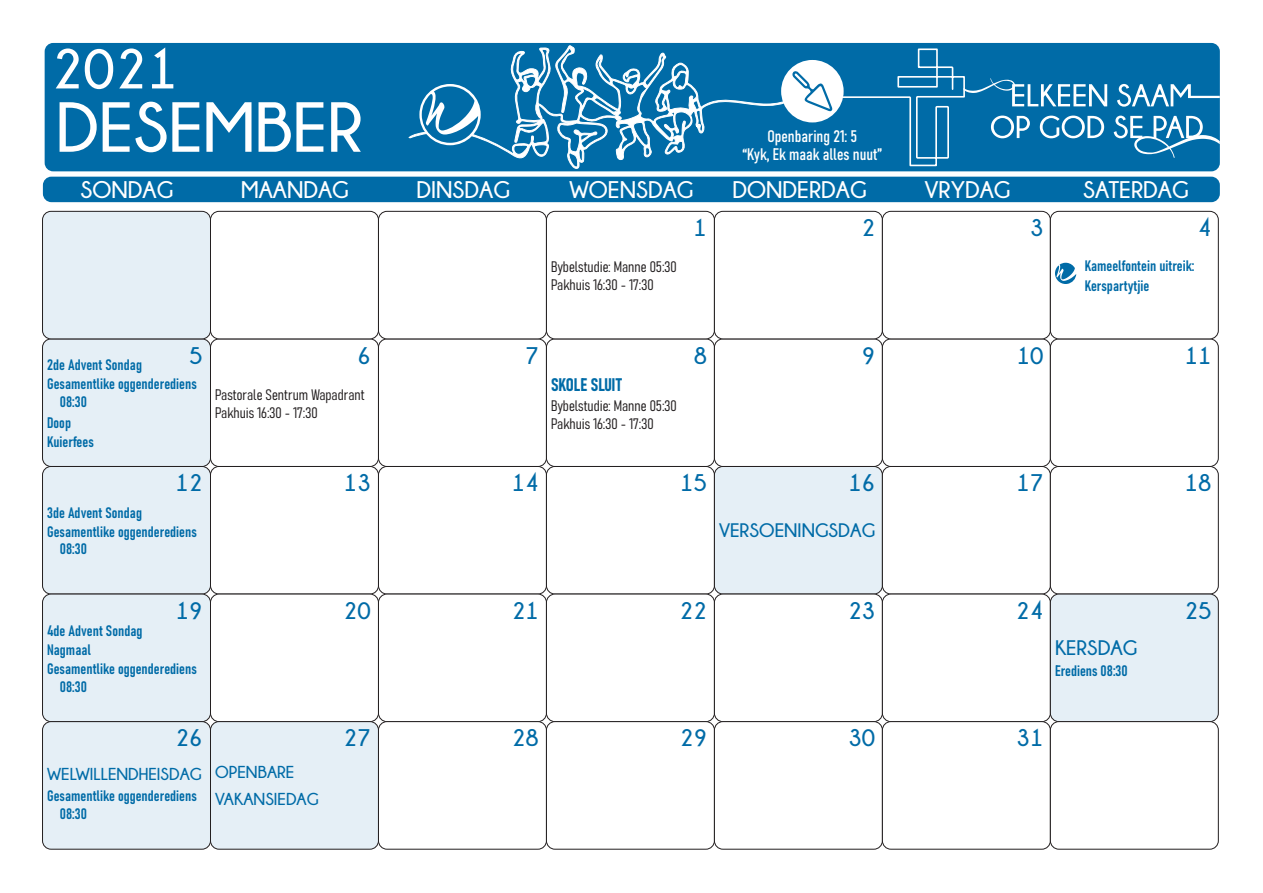
<style>
.page{position:relative;width:1263px;height:893px;background:#fff}
.page>*{position:absolute;margin:0;border:0;box-sizing:border-box;transform-origin:0 0}
.month_heading{font:700 70.5px "Champagne&Limousines";color:#fff}
.t1{font:700 56.25px "Champagne&Limousines";color:#fff}
.Maand_letter{font:700 24px "Champagne&Limousines";color:#006ba7}
.t2{font:700 24px "Champagne&Limousines";color:#fff}
.VAKANSIE_DAG{font:700 21px "Champagne&Limousines";color:#006ba7}
.VAKANSIE_DAG-2{font:700 19.5px "Champagne&Limousines";color:#006ba7}
.CAPS{font:18px "Bahnschrift";letter-spacing:-.01em;color:#006ba7}
.VAKANSIE_DAG-3{font:700 17.25px/27px "Champagne&Limousines";color:#006ba7}
._1_BOLD{font:16.5px "Bahnschrift";color:#fff}
._2_SEMIBOLD{font:15px "Bahnschrift";color:#006ba7}
._3_NORMAL_TEXT{font:15px "Bahnschrift";color:#231f20}
._2_SEMIBOLD_2ND_LINE{font:15px "Bahnschrift";color:#006ba7}
</style>
<div class="page">
<div style="left:45px;top:43px;width:1175px;height:128px;background:#006ba7;border-radius:9px"></div>
<div style="left:43px;top:177px;width:1177px;height:25px;background:#006ba7;border-radius:9px"></div>
<svg style="left:409px;top:42px;width:386px;height:135px"></svg>
<div style="left:781px;top:60px;width:63px;height:62px;background:#fff;border-radius:50%"></div>
<svg style="left:792px;top:48px;width:428px;height:119px"></svg>
<svg style="left:419px;top:84px;width:62px;height:61px"></svg>
<svg style="left:422px;top:86px;width:56px;height:57px"></svg>
<hr style="left:1188px;top:96px;width:32px;height:2px;background:#fff">
<div style="left:43px;top:339px;width:167px;height:127px;background:#e5eff6;border-radius:9px"></div>
<div style="left:42px;top:339px;width:169px;height:128px;border:1px solid #231f20;border-radius:9px"></div>
<div style="left:43px;top:466px;width:167px;height:128px;background:#e5eff6;border-radius:9px"></div>
<div style="left:42px;top:466px;width:169px;height:128px;border:1px solid #231f20;border-radius:9px"></div>
<div style="left:43px;top:594px;width:167px;height:128px;background:#e5eff6;border-radius:9px"></div>
<div style="left:42px;top:594px;width:169px;height:128px;border:1px solid #231f20;border-radius:9px"></div>
<div style="left:43px;top:722px;width:167px;height:127px;background:#e5eff6;border-radius:9px"></div>
<div style="left:42px;top:721px;width:169px;height:128px;border:1px solid #231f20;border-radius:9px"></div>
<div style="left:210px;top:339px;width:169px;height:128px;border:1px solid #231f20;border-radius:9px"></div>
<div style="left:210px;top:466px;width:169px;height:128px;border:1px solid #231f20;border-radius:9px"></div>
<div style="left:210px;top:594px;width:169px;height:128px;border:1px solid #231f20;border-radius:9px"></div>
<div style="left:210px;top:722px;width:168px;height:127px;background:#e5eff6;border-radius:9px"></div>
<div style="left:210px;top:721px;width:169px;height:128px;border:1px solid #231f20;border-radius:9px"></div>
<div style="left:378px;top:339px;width:169px;height:128px;border:1px solid #231f20;border-radius:9px"></div>
<div style="left:378px;top:466px;width:169px;height:128px;border:1px solid #231f20;border-radius:9px"></div>
<div style="left:378px;top:594px;width:169px;height:128px;border:1px solid #231f20;border-radius:9px"></div>
<div style="left:378px;top:721px;width:169px;height:128px;border:1px solid #231f20;border-radius:9px"></div>
<div style="left:546px;top:339px;width:169px;height:128px;border:1px solid #231f20;border-radius:9px"></div>
<div style="left:546px;top:466px;width:169px;height:128px;border:1px solid #231f20;border-radius:9px"></div>
<div style="left:546px;top:594px;width:169px;height:128px;border:1px solid #231f20;border-radius:9px"></div>
<div style="left:546px;top:721px;width:169px;height:128px;border:1px solid #231f20;border-radius:9px"></div>
<div style="left:714px;top:339px;width:169px;height:128px;border:1px solid #231f20;border-radius:9px"></div>
<div style="left:714px;top:466px;width:168px;height:128px;background:#e5eff6;border-radius:9px"></div>
<div style="left:714px;top:466px;width:169px;height:128px;border:1px solid #231f20;border-radius:9px"></div>
<div style="left:714px;top:594px;width:169px;height:128px;border:1px solid #231f20;border-radius:9px"></div>
<div style="left:714px;top:721px;width:169px;height:128px;border:1px solid #231f20;border-radius:9px"></div>
<div style="left:882px;top:339px;width:169px;height:128px;border:1px solid #231f20;border-radius:9px"></div>
<div style="left:882px;top:466px;width:169px;height:128px;border:1px solid #231f20;border-radius:9px"></div>
<div style="left:882px;top:594px;width:169px;height:128px;border:1px solid #231f20;border-radius:9px"></div>
<div style="left:882px;top:721px;width:169px;height:128px;border:1px solid #231f20;border-radius:9px"></div>
<div style="left:1050px;top:339px;width:169px;height:128px;border:1px solid #231f20;border-radius:9px"></div>
<div style="left:1050px;top:466px;width:169px;height:128px;border:1px solid #231f20;border-radius:9px"></div>
<div style="left:1050px;top:594px;width:168px;height:128px;background:#e5eff6;border-radius:9px"></div>
<div style="left:1050px;top:594px;width:169px;height:128px;border:1px solid #231f20;border-radius:9px"></div>
<div style="left:1050px;top:721px;width:169px;height:128px;border:1px solid #231f20;border-radius:9px"></div>
<div style="left:43px;top:211px;width:167px;height:128px;background:#e5eff6;border-radius:9px"></div>
<div style="left:42px;top:211px;width:169px;height:128px;border:1px solid #231f20;border-radius:9px"></div>
<div style="left:210px;top:211px;width:169px;height:128px;border:1px solid #231f20;border-radius:9px"></div>
<div style="left:378px;top:211px;width:169px;height:128px;border:1px solid #231f20;border-radius:9px"></div>
<div style="left:546px;top:211px;width:169px;height:128px;border:1px solid #231f20;border-radius:9px"></div>
<div style="left:714px;top:211px;width:169px;height:128px;border:1px solid #231f20;border-radius:9px"></div>
<div style="left:882px;top:211px;width:169px;height:128px;border:1px solid #231f20;border-radius:9px"></div>
<svg style="left:1055px;top:263px;width:21px;height:21px"></svg>
<div style="left:1050px;top:211px;width:169px;height:128px;border:1px solid #231f20;border-radius:9px"></div>
<p class="t1" style="left:51px;top:38px;width:129px">2021</p>
<p class="month_heading" style="left:56px;top:89px;width:309px">DESEMBER</p>
<p class="_1_BOLD" style="left:767px;top:125px;width:91px">Openbaring 21: 5</p>
<p class="_1_BOLD" style="left:743px;top:144px;width:141px">“Kyk, Ek maak alles nuut”</p>
<p class="t2" style="left:81px;top:177px;width:94px">SONDAG</p>
<p class="t2" style="left:241px;top:177px;width:109px">MAANDAG</p>
<p class="t2" style="left:416px;top:177px;width:95px">DINSDAG</p>
<p class="t2" style="left:569px;top:177px;width:126px">WOENSDAG</p>
<p class="t2" style="left:732px;top:177px;width:136px">DONDERDAG</p>
<p class="t2" style="left:925px;top:177px;width:87px">VRYDAG</p>
<p class="t2" style="left:1083px;top:177px;width:107px">SATERDAG</p>
<p class="_3_NORMAL_TEXT" style="left:551px;top:257px;width:127px">Bybelstudie: Manne 05:30</p>
<p class="_3_NORMAL_TEXT" style="left:551px;top:275px;width:104px">Pakhuis 16:30 - 17:30</p>
<p class="Maand_letter" style="left:694px;top:215px;width:15px">1</p>
<p class="Maand_letter" style="left:861px;top:215px;width:15px">2</p>
<p class="Maand_letter" style="left:1030px;top:215px;width:15px">3</p>
<p class="Maand_letter" style="left:1198px;top:215px;width:15px">4</p>
<p class="_2_SEMIBOLD" style="left:1085px;top:257px;width:111px">Kameelfontein uitreik:</p>
<p class="_2_SEMIBOLD" style="left:1085px;top:276px;width:66px">Kerspartytjie</p>
<p class="Maand_letter" style="left:189px;top:342px;width:15px">5</p>
<p class="Maand_letter" style="left:357px;top:342px;width:15px">6</p>
<p class="Maand_letter" style="left:525px;top:342px;width:15px">7</p>
<p class="Maand_letter" style="left:694px;top:342px;width:15px">8</p>
<p class="Maand_letter" style="left:862px;top:342px;width:15px">9</p>
<p class="Maand_letter" style="left:1017px;top:342px;width:28px">10</p>
<p class="Maand_letter" style="left:1185px;top:342px;width:28px">11</p>
<p class="_2_SEMIBOLD" style="left:47px;top:355px;width:96px">2de Advent Sondag</p>
<p class="_2_SEMIBOLD" style="left:47px;top:375px;width:151px">Gesamentlike oggenderediens</p>
<p class="_2_SEMIBOLD_2ND_LINE" style="left:60px;top:392px;width:29px">08:30</p>
<p class="_2_SEMIBOLD" style="left:47px;top:413px;width:25px">Doop</p>
<p class="_2_SEMIBOLD" style="left:47px;top:432px;width:48px">Kuierfees</p>
<p class="CAPS" style="left:551px;top:373px;width:73px">SKOLE SLUIT</p>
<p class="_3_NORMAL_TEXT" style="left:551px;top:396px;width:127px">Bybelstudie: Manne 05:30</p>
<p class="_3_NORMAL_TEXT" style="left:551px;top:414px;width:104px">Pakhuis 16:30 - 17:30</p>
<p class="_3_NORMAL_TEXT" style="left:215px;top:385px;width:151px">Pastorale Sentrum Wapadrant</p>
<p class="_3_NORMAL_TEXT" style="left:215px;top:403px;width:104px">Pakhuis 16:30 - 17:30</p>
<p class="Maand_letter" style="left:175px;top:470px;width:29px">12</p>
<p class="Maand_letter" style="left:344px;top:470px;width:28px">13</p>
<p class="Maand_letter" style="left:512px;top:470px;width:29px">14</p>
<p class="Maand_letter" style="left:680px;top:470px;width:28px">15</p>
<p class="Maand_letter" style="left:848px;top:470px;width:28px">16</p>
<p class="Maand_letter" style="left:1016px;top:470px;width:28px">17</p>
<p class="Maand_letter" style="left:1185px;top:470px;width:28px">18</p>
<p class="_2_SEMIBOLD" style="left:47px;top:503px;width:96px">3de Advent Sondag</p>
<p class="_2_SEMIBOLD" style="left:47px;top:522px;width:151px">Gesamentlike oggenderediens</p>
<p class="_2_SEMIBOLD_2ND_LINE" style="left:60px;top:540px;width:29px">08:30</p>
<p class="VAKANSIE_DAG-2" style="left:719px;top:520px;width:158px">VERSOENINGSDAG</p>
<p class="Maand_letter" style="left:176px;top:597px;width:28px">19</p>
<p class="Maand_letter" style="left:344px;top:597px;width:29px">20</p>
<p class="Maand_letter" style="left:512px;top:597px;width:29px">21</p>
<p class="Maand_letter" style="left:679px;top:597px;width:29px">22</p>
<p class="Maand_letter" style="left:848px;top:597px;width:29px">23</p>
<p class="Maand_letter" style="left:1016px;top:597px;width:29px">24</p>
<p class="Maand_letter" style="left:1184px;top:597px;width:29px">25</p>
<p class="_2_SEMIBOLD" style="left:47px;top:621px;width:97px">4de Advent Sondag</p>
<p class="_2_SEMIBOLD" style="left:47px;top:640px;width:45px">Nagmaal</p>
<p class="_2_SEMIBOLD" style="left:47px;top:660px;width:151px">Gesamentlike oggenderediens</p>
<p class="_2_SEMIBOLD_2ND_LINE" style="left:60px;top:677px;width:29px">08:30</p>
<p class="VAKANSIE_DAG" style="left:1055px;top:636px;width:84px">KERSDAG</p>
<p class="_2_SEMIBOLD" style="left:1055px;top:661px;width:74px">Erediens 08:30</p>
<p class="Maand_letter" style="left:175px;top:725px;width:29px">26</p>
<p class="Maand_letter" style="left:344px;top:725px;width:29px">27</p>
<p class="Maand_letter" style="left:512px;top:725px;width:29px">28</p>
<p class="Maand_letter" style="left:680px;top:725px;width:29px">29</p>
<p class="Maand_letter" style="left:848px;top:725px;width:28px">30</p>
<p class="Maand_letter" style="left:1016px;top:725px;width:28px">31</p>
<p class="VAKANSIE_DAG-3" style="left:47px;top:760px;width:156px">WELWILLENDHEISDAG</p>
<p class="_2_SEMIBOLD" style="left:47px;top:787px;width:151px">Gesamentlike oggenderediens</p>
<p class="_2_SEMIBOLD_2ND_LINE" style="left:60px;top:804px;width:29px">08:30</p>
<p class="VAKANSIE_DAG-3" style="left:215px;top:758px;width:105px">OPENBARE<br>VAKANSIEDAG</p>
</div>
